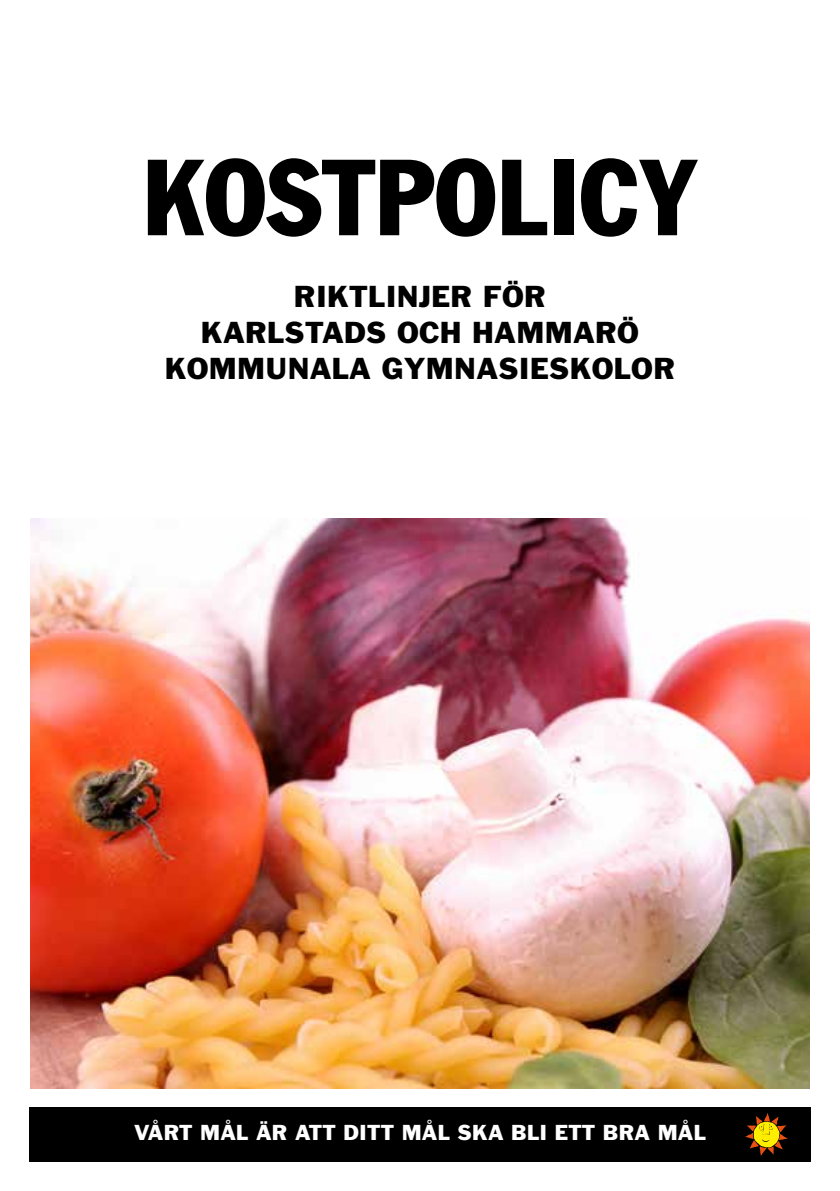
<style>
.page{position:relative;width:840px;height:1191px;background:#fff}
.page>*{position:absolute;margin:0;border:0;box-sizing:border-box;transform-origin:0 0}
.t1{font:condensed 106px "Franklin Gothic Std";letter-spacing:.01em;color:#000}
.t2{font:28px/36px "Franklin Gothic Std";letter-spacing:.01em;color:#000;text-align:center}
.t3{font:20px "Franklin Gothic Std";letter-spacing:.01em;color:#fff}
</style>
<div class="page">
<div style="left:29px;top:1107px;width:781px;height:54px;background:#000"></div>
<img style="left:30px;top:518px;width:779px;height:571px">
<svg style="left:745px;top:1113px;width:43px;height:43px"></svg>
<h1 class="t1" style="left:143px;top:133px;width:555px">KOSTPOLICY</h1>
<p class="t2" style="left:165px;top:278px;width:511px">RIKTLINJER FÖR<br>KARLSTADS OCH HAMMARÖ<br>KOMMUNALA GYMNASIESKOLOR</p>
<p class="t3" style="left:134px;top:1120px;width:573px">VÅRT MÅL ÄR ATT DITT MÅL SKA BLI ETT BRA MÅL</p>
</div>
